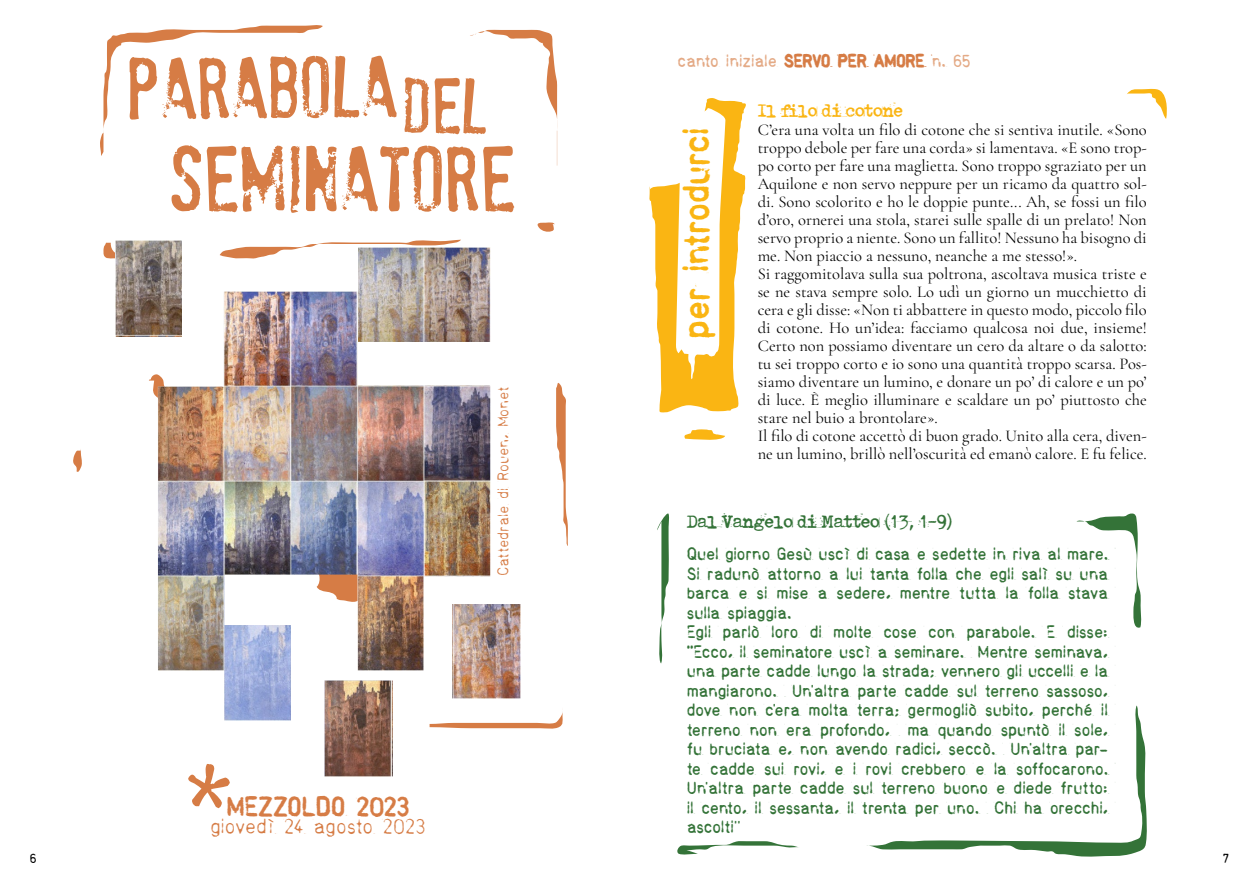
<style>
.page{position:relative;width:1259px;height:893px;background:#fff}
.page>*{position:absolute;margin:0;border:0;box-sizing:border-box;transform-origin:0 0}
.t1{font:37.5px "Stamp RSPK Three";color:#fab513}
.t2{font:27.45px "Stamp RSPK One";letter-spacing:-.005em;color:#d67c45}
.t3{font:200 22.5px "Stamp RSPK One";letter-spacing:-.015em;color:#d67c45}
.t4{font:19.5px "Tahyp rahy ter 22 Dirty Dirty";color:#347338}
.t5{font:19.5px "Tahyp rahy ter 22 Dirty Dirty";color:#fab513}
.t6{font:300 18px/19.5px "Stamp RSPK One";letter-spacing:-.01em;color:#347338}
.t7{font:300 18px "Stamp RSPK One";letter-spacing:-.015em;color:#e4aa86}
.t8{font:16.5px/18px "Cormorant Garamond";color:#000}
.t9{font:200 16.5px "Stamp RSPK One";letter-spacing:-.015em;color:#d67c45}
.t10{font:300 13.5px "Stamp RSPK One";color:#000}
.s1{font-weight:500;color:#d67c45}
.s2{font-weight:400}
</style>
<div class="page">
<svg style="left:220px;top:239px;width:241px;height:20px"></svg>
<svg style="left:100px;top:25px;width:458px;height:188px"></svg>
<svg style="left:537px;top:222px;width:18px;height:10px"></svg>
<svg style="left:103px;top:243px;width:13px;height:16px"></svg>
<svg style="left:73px;top:449px;width:9px;height:23px"></svg>
<svg style="left:556px;top:383px;width:12px;height:163px"></svg>
<svg style="left:429px;top:687px;width:134px;height:42px"></svg>
<svg style="left:149px;top:374px;width:9px;height:24px"></svg>
<img style="left:158px;top:291px;width:332px;height:380px">
<img style="left:116px;top:240px;width:66px;height:96px">
<img style="left:224px;top:625px;width:67px;height:95px">
<img style="left:324px;top:680px;width:68px;height:96px">
<img style="left:452px;top:604px;width:68px;height:95px">
<img style="left:358px;top:247px;width:132px;height:95px">
<svg style="left:649px;top:98px;width:97px;height:315px"></svg>
<svg style="left:657px;top:513px;width:12px;height:150px"></svg>
<svg style="left:867px;top:705px;width:280px;height:152px"></svg>
<svg style="left:677px;top:841px;width:122px;height:14px"></svg>
<svg style="left:1076px;top:513px;width:66px;height:115px"></svg>
<svg style="left:684px;top:429px;width:41px;height:11px"></svg>
<svg style="left:1127px;top:88px;width:40px;height:31px"></svg>
<p class="t9" style="left:493px;top:576px;width:190px;rotate:-90deg">Cattedrale di Rouen, Monet</p>
<h2 class="t2" style="left:226px;top:790px;width:185px">MEZZOLDO 2023</h2>
<h3 class="t3" style="left:210px;top:813px;width:217px">giovedì 24 agosto 2023</h3>
<p class="t7" style="left:677px;top:50px;width:294px">canto iniziale <span class="s1">SERVO PER AMORE</span> n. 65</p>
<h1 class="t1" style="left:674px;top:339px;width:213px;rotate:-90deg">per introdurci</h1>
<p class="t5" style="left:757px;top:100px;width:147px">Il filo dicotone</p>
<p class="t8" style="left:757px;top:120px;width:390px">C’era una volta un filo di cotone che si sentiva inutile. «Sono troppo debole per fare una corda» si lamentava. «E sono trop&shy;po corto per fare una maglietta. Sono troppo sgraziato per un Aquilone e non servo neppure per un ricamo da quattro sol&shy;di. Sono scolorito e ho le doppie punte... Ah, se fossi un filo d’oro, ornerei una stola, starei sulle spalle di un prelato! Non servo proprio a niente. Sono un fallito! Nessuno ha bisogno di me. Non piaccio a nessuno, neanche a me stesso!».<br>Si raggomitolava sulla sua poltrona, ascoltava musica triste e se ne stava sempre solo. Lo udì un giorno un mucchietto di cera e gli disse: «Non ti abbattere in questo modo, piccolo filo di cotone. Ho un’idea: facciamo qualcosa noi due, insieme!<br>Certo non possiamo diventare un cero da altare o da salotto: tu sei troppo corto e io sono una quantità troppo scarsa. Pos&shy;siamo diventare un lumino, e donare un po’ di calore e un po’ di luce. È meglio illuminare e scaldare un po’ piuttosto che stare nel buio a brontolare».<br>Il filo di cotone accettò di buon grado. Unito alla cera, diven&shy;ne un lumino, brillò nell’oscurità ed emanò calore. E fu felice.</p>
<p class="t4" style="left:686px;top:511px;width:267px">Dal Vangelo diMatteo (13, 1-9)</p>
<p class="t6" style="left:686px;top:544px;width:423px">Quel giorno Gesù uscì di casa e sedette in riva al mare.<br>Si radunò attorno a lui tanta folla che egli salì su una barca e si mise a sedere, mentre tutta la folla stava sulla spiaggia.<br>Egli parlò loro di molte cose con parabole. E disse: <span class="s2">‘‘</span>Ecco, il seminatore uscì a seminare. Mentre seminava, una parte cadde lungo la strada; vennero gli uccelli e la mangiarono. Un’altra parte cadde sul terreno sassoso, dove non c’era molta terra; germogliò subito, perché il terreno non era profondo, ma quando spuntò il sole, fu bruciata e, non avendo radici, seccò. Un’altra par&shy;te cadde sui rovi, e i rovi crebbero e la soffocarono.<br>Un’altra parte cadde sul terreno buono e diede frutto: il cento, il sessanta, il trenta per uno. Chi ha orecchi, ascolti’’</p>
<p class="t10" style="left:30px;top:851px;width:8px">6</p>
<p class="t10" style="left:1223px;top:851px;width:8px">7</p>
</div>
